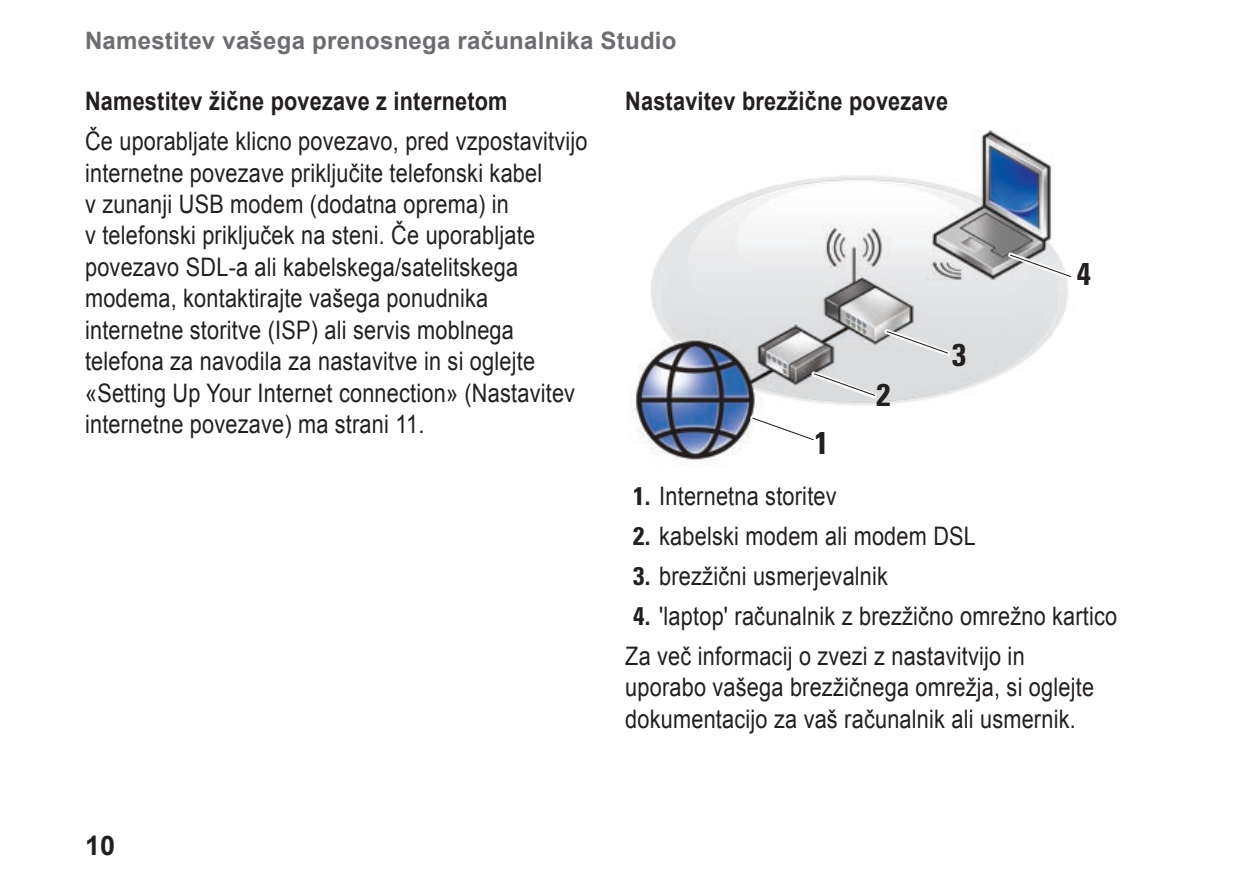
<style>
.page{position:relative;width:1259px;height:893px;background:#fff}
.page>*{position:absolute;margin:0;border:0;box-sizing:border-box;transform-origin:0 0}
.t1{font:700 condensed 31.5px "Univers";color:#231f20}
.t2{font:700 27px "Arial";color:#231f20}
.t3{font:25.5px/31.5px "Arial";letter-spacing:.01em;color:#231f20;scale:.85 1}
.t4{font:700 25.5px "Arial";letter-spacing:.01em;color:#231f20;scale:.85 1}
.t5{font:700 24px "Arial";letter-spacing:.01em;color:#6c6d70}
.s1{font-family:"Univers";font-weight:700;font-stretch:condensed}
</style>
<div class="page">
<img style="left:630px;top:130px;width:426px;height:336px">
<div style="left:749px;top:415px;width:142px;height:55px;background:#fff"></div>
<svg style="left:751px;top:417px;width:60px;height:23px"></svg>
<div style="left:811px;top:371px;width:141px;height:99px;background:#fff"></div>
<svg style="left:812px;top:372px;width:64px;height:25px"></svg>
<svg style="left:884px;top:328px;width:141px;height:103px;fill:#e2e3e5"></svg>
<svg style="left:885px;top:330px;width:64px;height:24px"></svg>
<svg style="left:1007px;top:252px;width:61px;height:102px;fill:#e2e3e5"></svg>
<svg style="left:1008px;top:254px;width:64px;height:24px"></svg>
<p class="t5" style="left:85px;top:25px;width:593px">Namestitev vašega prenosnega računalnika Studio</p>
<p class="t4" style="left:85px;top:84px;width:498px">Namestitev žične povezave z internetom</p>
<p class="t3" style="left:85px;top:126px;width:592px">Če uporabljate klicno povezavo, pred vzpostavitvijo internetne povezave priključite telefonski kabel<br>v zunanji USB modem (dodatna oprema) in<br>v telefonski priključek na steni. Če uporabljate povezavo SDL-a ali kabelskega/satelitskega modema, kontaktirajte vašega ponudnika internetne storitve (ISP) ali servis moblnega telefona za navodila za nastavitve in si oglejte «Setting Up Your Internet connection» (Nastavitev internetne povezave) ma strani 11.</p>
<p class="t4" style="left:625px;top:84px;width:381px">Nastavitev brezžične povezave</p>
<p class="t1" style="left:952px;top:335px;width:15px">3</p>
<p class="t1" style="left:876px;top:375px;width:15px">2</p>
<p class="t1" style="left:814px;top:423px;width:15px">1</p>
<p class="t1" style="left:1077px;top:255px;width:15px">4</p>
<p class="t2" style="left:85px;top:827px;width:32px">10</p>
<p class="t3" style="left:633px;top:480px;width:241px"><span class="s1">1.</span> Internetna storitev</p>
<p class="t3" style="left:633px;top:520px;width:405px"><span class="s1">2.</span> kabelski modem ali modem DSL</p>
<p class="t3" style="left:633px;top:560px;width:301px"><span class="s1">3.</span> brezžični usmerjevalnik</p>
<p class="t3" style="left:625px;top:596px;width:580px;line-height:39.9px;text-indent:8px"><span class="s1">4.</span> 'laptop' računalnik z brezžično omrežno kartico<br>Za več informacij o zvezi z nastavitvijo in</p>
<p class="t3" style="left:625px;top:672px;width:553px">uporabo vašega brezžičnega omrežja, si oglejte dokumentacijo za vaš računalnik ali usmernik.</p>
</div>
